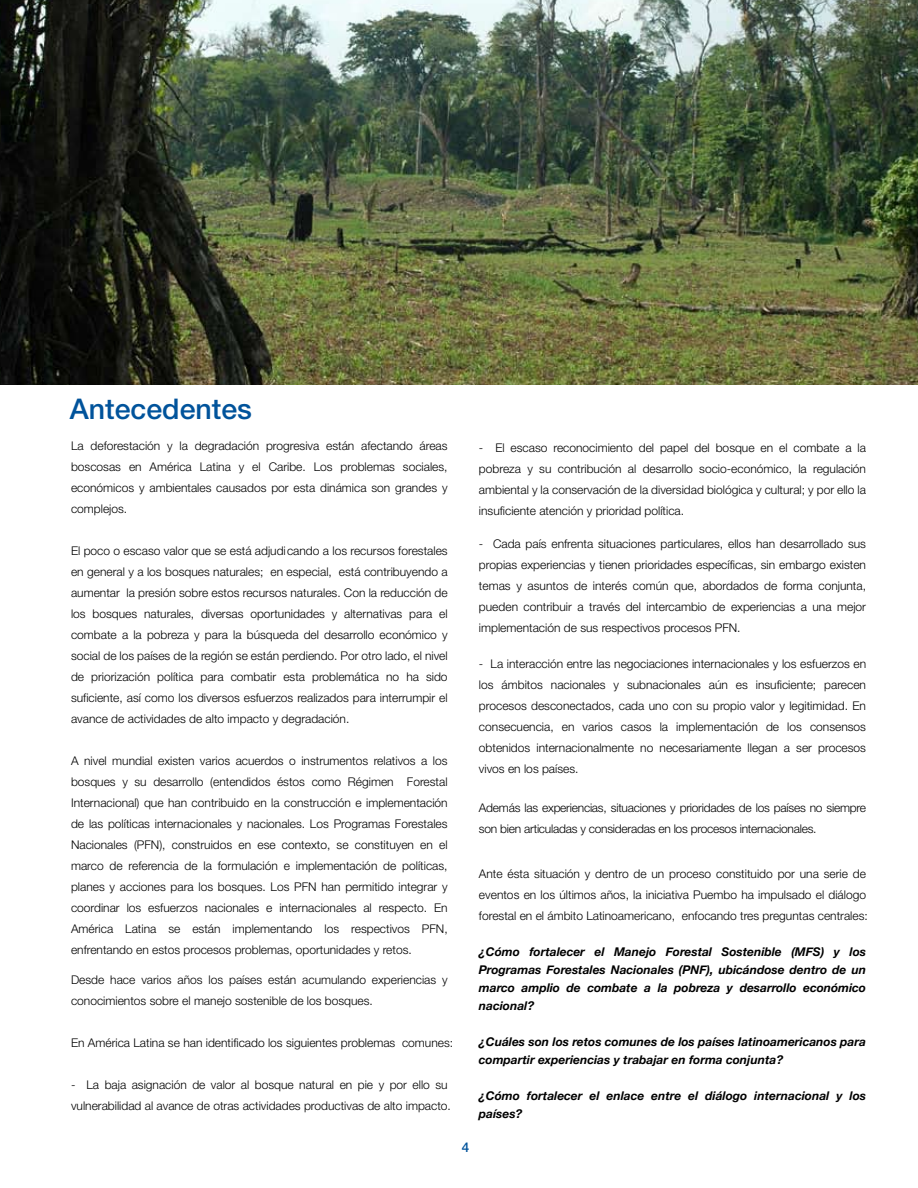
<style>
.page{position:relative;width:918px;height:1188px;background:#fff}
.page>*{position:absolute;margin:0;border:0;box-sizing:border-box;transform-origin:0 0}
.t1{font:500 28.5px "Helvetica Neue";color:#00539b}
.t2{font:500 13.5px "Helvetica Neue";color:#00539b}
.t3{font:300 12px/21px "Helvetica Neue";color:#000;text-align:justify}
.t4{font:italic 700 12px/18px "Helvetica Neue";color:#000}
.t5{font:300 12px/21px "Helvetica Neue";letter-spacing:-.02em;color:#000}
</style>
<div class="page">
<img style="left:0;top:0;width:918px;height:384px">
<h1 class="t1" style="left:70px;top:392px;width:184px">Antecedentes</h1>
<p class="t3" style="left:71px;top:435px;width:378px">La deforestación y la degradación progresiva están afectando áreas boscosas en América Latina y el Caribe. Los problemas sociales, económicos y ambientales causados por esta dinámica son grandes y complejos.</p>
<p class="t3" style="left:71px;top:540px;width:378px">El poco o escaso valor que se está adjudi cando a los recursos forestales en general y a los bosques naturales; en especial, está contribuyendo a aumentar la presión sobre estos recursos naturales. Con la reducción de los bosques naturales, diversas oportunidades y alternativas para el combate a la pobreza y para la búsqueda del desarrollo económico y social de los países de la región se están perdiendo. Por otro lado, el nivel de priorización política para combatir esta problemática no ha sido suficiente, así como los diversos esfuerzos realizados para interrumpir el avance de actividades de alto impacto y degradación.</p>
<p class="t3" style="left:71px;top:750px;width:378px">A nivel mundial existen varios acuerdos o instrumentos relativos a los bosques y su desarrollo (entendidos éstos como Régimen Forestal Internacional) que han contribuido en la construcción e implementación de las políticas internacionales y nacionales. Los Programas Forestales Nacionales (PFN), construidos en ese contexto, se constituyen en el marco de referencia de la formulación e implementación de políticas, planes y acciones para los bosques. Los PFN han permitido integrar y coordinar los esfuerzos nacionales e internacionales al respecto. En América Latina se están implementando los respectivos PFN, enfrentando en estos procesos problemas, oportunidades y retos.</p>
<p class="t3" style="left:71px;top:969px;width:378px">Desde hace varios años los países están acumulando experiencias y conocimientos sobre el manejo sostenible de los bosques.</p>
<p class="t3" style="left:71px;top:1032px;width:384px">En América Latina se han identificado los siguientes problemas comunes:</p>
<p class="t3" style="left:71px;top:1074px;width:381px">- La baja asignación de valor al bosque natural en pie y por ello su vulnerabilidad al avance de otras actividades productivas de alto impacto.</p>
<p class="t2" style="left:462px;top:1139px;width:9px">4</p>
<p class="t3" style="left:479px;top:437px;width:389px">- El escaso reconocimiento del papel del bosque en el combate a la pobreza y su contribución al desarrollo socio-económico, la regulación ambiental y la conservación de la diversidad biológica y cultural; y por ello la insuficiente atención y prioridad política.</p>
<p class="t3" style="left:479px;top:533px;width:389px">- Cada país enfrenta situaciones particulares, ellos han desarrollado sus propias experiencias y tienen prioridades específicas, sin embargo existen temas y asuntos de interés común que, abordados de forma conjunta, pueden contribuir a través del intercambio de experiencias a una mejor implementación de sus respectivos procesos PFN.</p>
<p class="t3" style="left:479px;top:653px;width:389px">- La interacción entre las negociaciones internacionales y los esfuerzos en los ámbitos nacionales y subnacionales aún es insuficiente; parecen procesos desconectados, cada uno con su propio valor y legitimidad. En consecuencia, en varios casos la implementación de los consensos obtenidos internacionalmente no necesariamente llegan a ser procesos vivos en los países.</p>
<p class="t5" style="left:479px;top:797px;width:389px">Además las experiencias, situaciones y prioridades de los países no siempre son bien articuladas y consideradas en los procesos internacionales.</p>
<p class="t3" style="left:479px;top:863px;width:390px;text-align:left">Ante ésta situación y dentro de un proceso constituido por una serie de eventos en los últimos años, la iniciativa Puembo ha impulsado el diálogo forestal en el ámbito Latinoamericano, enfocando tres preguntas centrales:</p>
<p class="t4" style="left:479px;top:942px;width:389px;text-align:justify">¿Cómo fortalecer el Manejo Forestal Sostenible (MFS) y los Programas Forestales Nacionales (PNF), ubicándose dentro de un marco amplio de combate a la pobreza y desarrollo económico nacional?</p>
<p class="t4" style="left:479px;top:1032px;width:389px">¿Cuáles son los retos comunes de los países latinoamericanos para compartir experiencias y trabajar en forma conjunta?</p>
<p class="t4" style="left:479px;top:1086px;width:389px">¿Cómo fortalecer el enlace entre el diálogo internacional y los países?</p>
</div>
